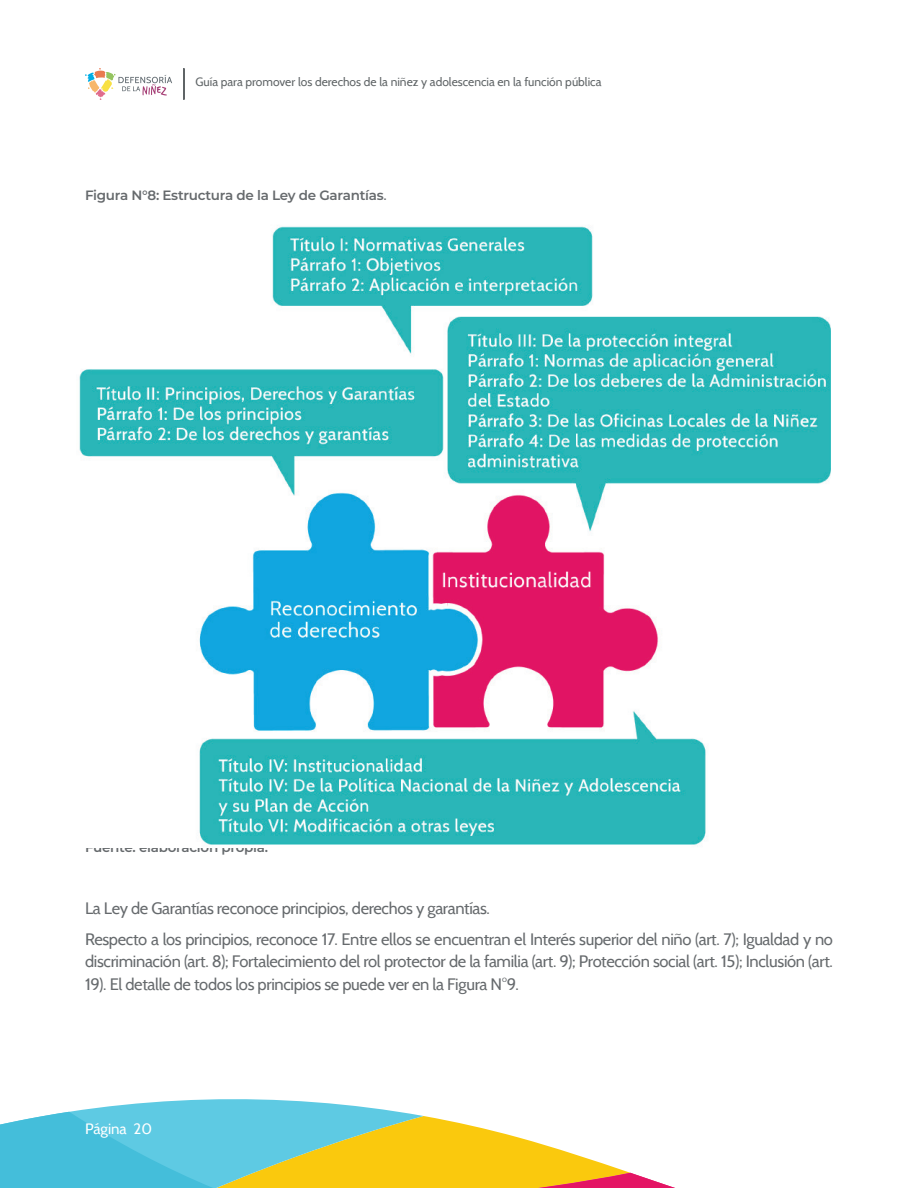
<style>
.page{position:relative;width:918px;height:1188px;background:#fff}
.page>*{position:absolute;margin:0;border:0;box-sizing:border-box;transform-origin:0 0}
.t1{font:16.5px/31px "Cabin";letter-spacing:-.02em;color:#666a6d}
.t2{font:15px "Cabin";color:#fff}
.t3{font:600 13.5px "Montserrat";letter-spacing:-.02em;color:#666a6d}
.t4{font:12px "Cabin";color:#5f6466}
.s1{font-family:"Cabin";font-weight:400;font-size:16.5px}
</style>
<div class="page">
<svg style="left:0;top:1099px;width:675px;height:89px"></svg>
<svg style="left:85px;top:68px;width:87px;height:32px"></svg>
<div style="left:183px;top:68px;width:2px;height:32px;border:2px solid #5f6466"></div>
<img style="left:79px;top:226px;width:751px;height:619px">
<p class="t4" style="left:196px;top:75px;width:407px">Guía para promover los derechos de la niñez y adolescencia en la función pública</p>
<p class="t3" style="left:85px;top:185px;width:303px">Figura N°8: Estructura de la Ley de Garantías<span class="s1">.</span></p>
<p class="t3" style="left:85px;top:837px;width:184px">Fuente: elaboración propia.</p>
<p class="t1" style="left:85px;top:892px;width:749px">La Ley de Garantías reconoce principios, derechos y garantías.<br>Respecto a los principios, reconoce 17. Entre ellos se encuentran el Interés superior del niño (art. 7); Igualdad y no</p>
<p class="t1" style="left:85px;top:950px;width:749px;line-height:22.5px">discriminación (art. 8); Fortalecimiento del rol protector de la familia (art. 9); Protección social (art. 15); Inclusión (art.<br>19). El detalle de todos los principios se puede ver en la Figura N°9.</p>
<p class="t2" style="left:85px;top:1120px;width:69px">Página 20</p>
</div>
